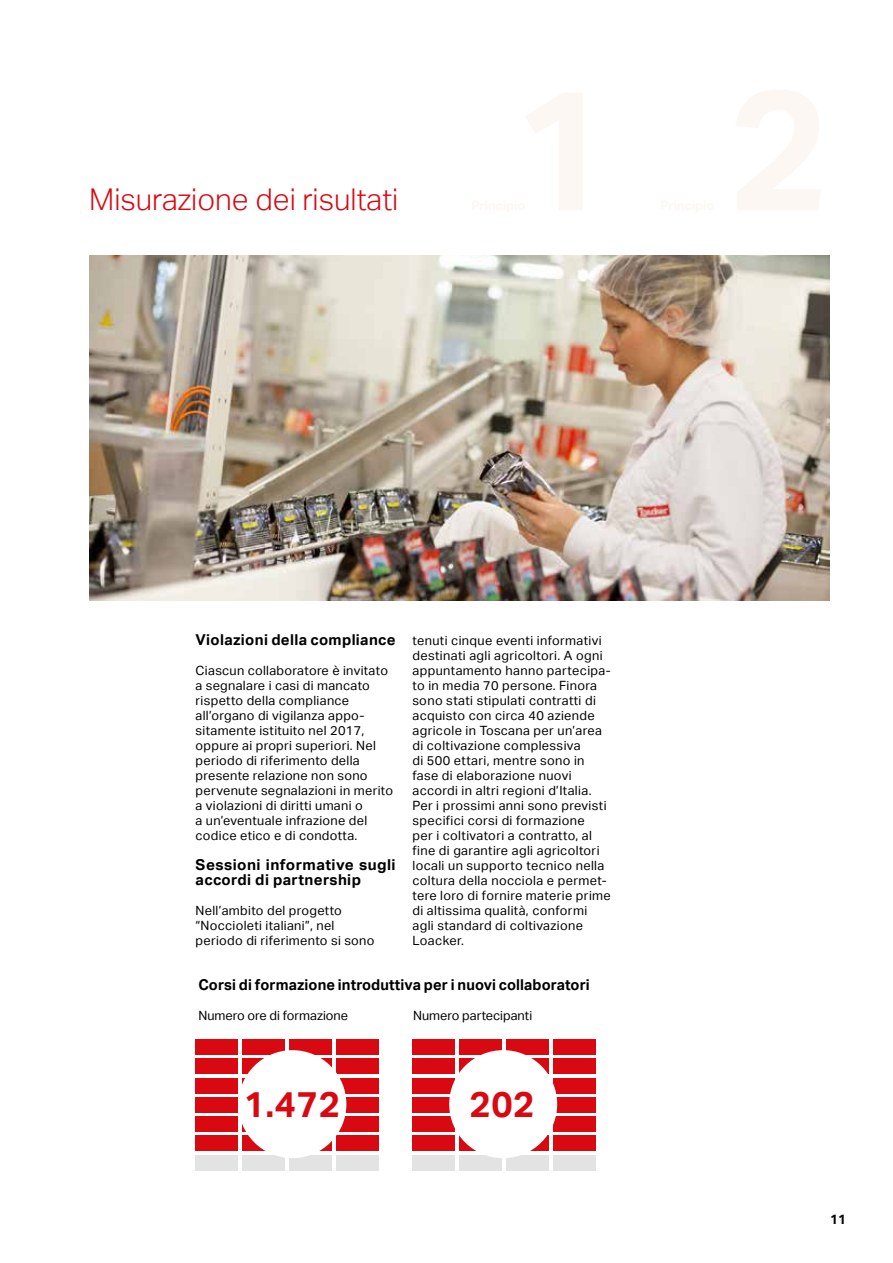
<style>
.page{position:relative;width:893px;height:1263px;background:#fff}
.page>*{position:absolute;margin:0;border:0;box-sizing:border-box;transform-origin:0 0}
.t1{font:700 36px "Aktiv Grotesk";letter-spacing:.015em;color:#d90912}
.t2{font:300 30px "Aktiv Grotesk";color:#d90912}
.t3{font:700 15px/15px "Aktiv Grotesk";letter-spacing:.015em;color:#000}
.t4{font:700 13.5px "Aktiv Grotesk";color:#000}
.t5{font:12.75px/15px "Aktiv Grotesk";letter-spacing:.025em;color:#000}
.t6{font:12.75px "Aktiv Grotesk";color:#000}
</style>
<div class="page">
<img style="left:89px;top:255px;width:740px;height:345px">
<div style="left:196px;top:1155px;width:42px;height:15px;background:#e3e3e3"></div>
<div style="left:196px;top:1136px;width:42px;height:15px;background:#d90912"></div>
<div style="left:196px;top:1116px;width:42px;height:15px;background:#d90912"></div>
<div style="left:196px;top:1097px;width:42px;height:15px;background:#d90912"></div>
<div style="left:196px;top:1078px;width:42px;height:15px;background:#d90912"></div>
<div style="left:196px;top:1059px;width:42px;height:15px;background:#d90912"></div>
<div style="left:196px;top:1039px;width:42px;height:15px;background:#d90912"></div>
<div style="left:242px;top:1155px;width:43px;height:15px;background:#e3e3e3"></div>
<div style="left:242px;top:1136px;width:43px;height:15px;background:#d90912"></div>
<div style="left:242px;top:1116px;width:43px;height:15px;background:#d90912"></div>
<div style="left:242px;top:1078px;width:43px;height:15px;background:#d90912"></div>
<div style="left:242px;top:1059px;width:43px;height:15px;background:#d90912"></div>
<div style="left:242px;top:1039px;width:43px;height:15px;background:#d90912"></div>
<div style="left:289px;top:1155px;width:43px;height:15px;background:#e3e3e3"></div>
<svg style="left:319px;top:1141px;width:13px;height:10px"></svg>
<svg style="left:323px;top:1059px;width:9px;height:8px"></svg>
<div style="left:289px;top:1039px;width:43px;height:15px;background:#d90912"></div>
<div style="left:336px;top:1155px;width:42px;height:15px;background:#e3e3e3"></div>
<div style="left:336px;top:1136px;width:42px;height:15px;background:#d90912"></div>
<div style="left:336px;top:1116px;width:42px;height:15px;background:#d90912"></div>
<div style="left:336px;top:1097px;width:42px;height:15px;background:#d90912"></div>
<div style="left:336px;top:1078px;width:42px;height:15px;background:#d90912"></div>
<div style="left:336px;top:1059px;width:42px;height:15px;background:#d90912"></div>
<div style="left:336px;top:1039px;width:42px;height:15px;background:#d90912"></div>
<div style="left:412px;top:1155px;width:43px;height:15px;background:#e3e3e3"></div>
<div style="left:412px;top:1136px;width:43px;height:15px;background:#d90912"></div>
<div style="left:412px;top:1116px;width:43px;height:15px;background:#d90912"></div>
<div style="left:412px;top:1097px;width:43px;height:15px;background:#d90912"></div>
<div style="left:412px;top:1078px;width:43px;height:15px;background:#d90912"></div>
<div style="left:412px;top:1059px;width:43px;height:15px;background:#d90912"></div>
<div style="left:412px;top:1039px;width:43px;height:15px;background:#d90912"></div>
<div style="left:459px;top:1155px;width:43px;height:15px;background:#e3e3e3"></div>
<div style="left:459px;top:1136px;width:43px;height:15px;background:#d90912"></div>
<div style="left:459px;top:1059px;width:43px;height:15px;background:#d90912"></div>
<div style="left:459px;top:1039px;width:43px;height:15px;background:#d90912"></div>
<div style="left:506px;top:1155px;width:42px;height:15px;background:#e3e3e3"></div>
<div style="left:506px;top:1136px;width:42px;height:15px;background:#d90912"></div>
<div style="left:506px;top:1059px;width:42px;height:15px;background:#d90912"></div>
<div style="left:506px;top:1039px;width:42px;height:15px;background:#d90912"></div>
<div style="left:553px;top:1155px;width:42px;height:15px;background:#e3e3e3"></div>
<div style="left:553px;top:1136px;width:42px;height:15px;background:#d90912"></div>
<div style="left:553px;top:1116px;width:42px;height:15px;background:#d90912"></div>
<div style="left:553px;top:1097px;width:42px;height:15px;background:#d90912"></div>
<div style="left:553px;top:1078px;width:42px;height:15px;background:#d90912"></div>
<div style="left:553px;top:1059px;width:42px;height:15px;background:#d90912"></div>
<div style="left:553px;top:1039px;width:42px;height:15px;background:#d90912"></div>
<div style="left:238px;top:1050px;width:108px;height:108px;background:#fff;border-radius:50%"></div>
<div style="left:449px;top:1050px;width:108px;height:108px;background:#fff;border-radius:50%"></div>
<h2 class="t2" style="left:89px;top:182px;width:311px">Misurazione dei risultati</h2>
<p class="t3" style="left:196px;top:632px;width:201px">Violazioni della compliance</p>
<p class="t5" style="left:196px;top:663px;width:199px">Ciascun collaboratore è invitato a segnalare i casi di mancato rispetto della compliance all’organo di vigilanza appo&shy;sitamente istituito nel 2017, oppure ai propri superiori. Nel periodo di riferimento della presente relazione non sono pervenute segnalazioni in merito a violazioni di diritti umani o<br>a un’eventuale infrazione del codice etico e di condotta.</p>
<p class="t3" style="left:196px;top:857px;width:201px">Sessioni informative sugli accordi di partnership</p>
<p class="t5" style="left:196px;top:903px;width:180px">Nell’ambito del progetto “Noccioleti italiani”, nel periodo di riferimento si sono</p>
<p class="t5" style="left:412px;top:633px;width:200px">tenuti cinque eventi informativi destinati agli agricoltori. A ogni appuntamento hanno partecipa&shy;to in media 70 persone. Finora sono stati stipulati contratti di acquisto con circa 40 aziende agricole in Toscana per un’area di coltivazione complessiva<br>di 500 ettari, mentre sono in fase di elaborazione nuovi accordi in altri regioni d’Italia.<br>Per i prossimi anni sono previsti specifici corsi di formazione<br>per i coltivatori a contratto, al fine di garantire agli agricoltori locali un supporto tecnico nella coltura della nocciola e permet&shy;tere loro di fornire materie prime di altissima qualità, conformi agli standard di coltivazione<br>Loacker.</p>
<p class="t3" style="left:198px;top:977px;width:393px">Corsi di formazione introduttiva per i nuovi collaboratori</p>
<p class="t6" style="left:198px;top:1008px;width:151px">Numero ore di formazione</p>
<p class="t6" style="left:413px;top:1008px;width:121px">Numero partecipanti</p>
<h1 class="t1" style="left:244px;top:1083px;width:98px">1.472</h1>
<h1 class="t1" style="left:470px;top:1083px;width:67px">202</h1>
<p class="t4" style="left:830px;top:1211px;width:17px">11</p>
</div>
